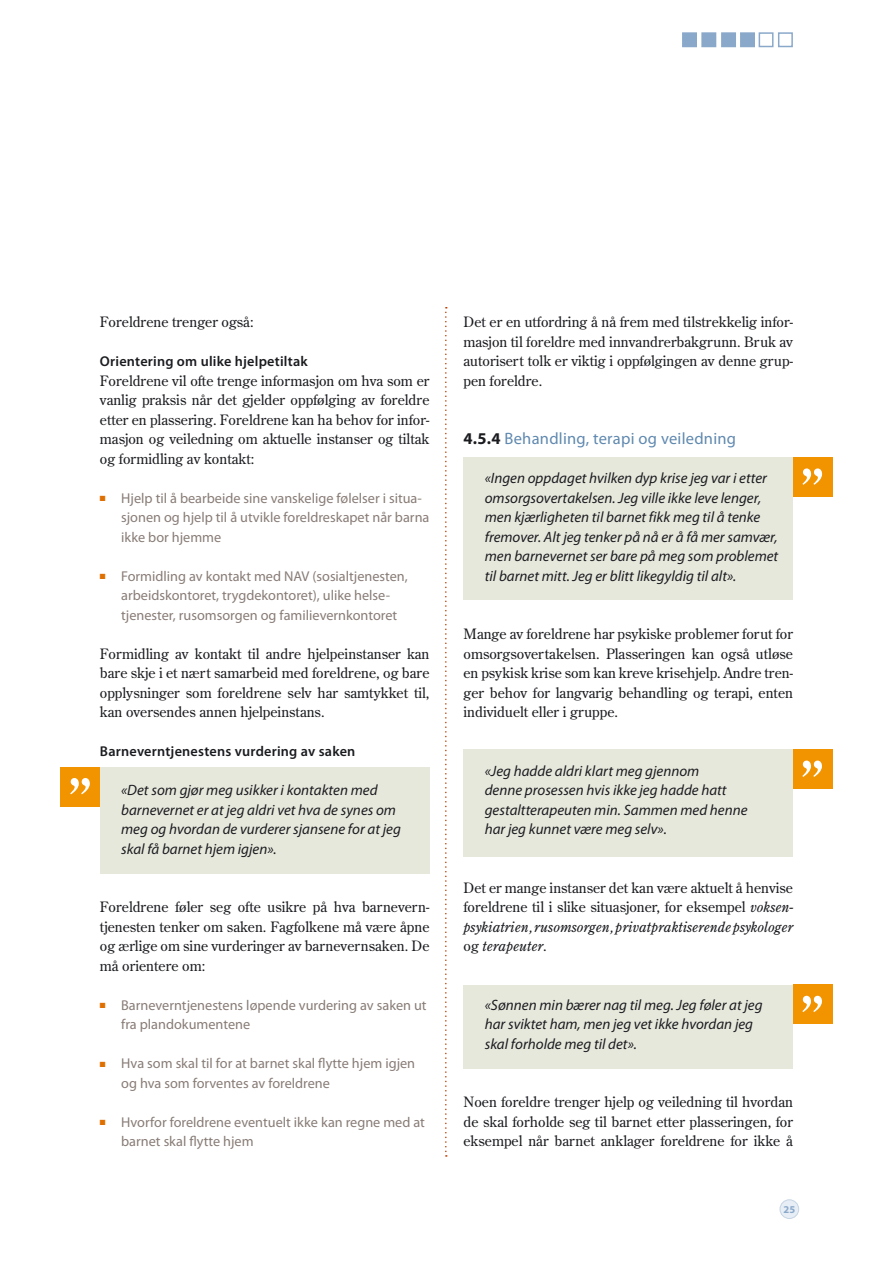
<style>
.page{position:relative;width:893px;height:1263px;background:#fff}
.page>*{position:absolute;margin:0;border:0;box-sizing:border-box;transform-origin:0 0}
.t1{font:60px "Century Old Style Std";color:#fff}
.t2{font:16.5px "Myriad Pro";letter-spacing:.015em;color:#6089af}
.t3{font:italic 15px/19.5px "Myriad Pro";color:#1b1c20}
.t4{font:14.25px/19.5px "Century Old Style Std";color:#1b1c20;text-align:justify}
.t5{font:14.25px/19.5px "Myriad Pro";color:#887c76}
.t6{font:600 14.25px "Myriad Pro";letter-spacing:.015em;color:#1b1c20}
.t7{font:700 10.5px "Myriad Pro";color:#8aa9ca}
.s1{color:#de6f00}
.s2{font-weight:700;color:#1b1c20}
.s3{font-style:italic}
</style>
<div class="page">
<div style="left:780px;top:1200px;width:19px;height:18px;background:#e8eef5;border-radius:50%"></div>
<div style="left:780px;top:1199px;width:19px;height:20px;border:1px solid #c5d4e5;border-radius:50%"></div>
<div style="left:463px;top:750px;width:330px;height:107px;background:#e7e8dc"></div>
<div style="left:463px;top:985px;width:330px;height:84px;background:#e7e8dc"></div>
<div style="left:463px;top:458px;width:330px;height:142px;background:#e7e8dc"></div>
<div style="left:100px;top:767px;width:329px;height:106px;background:#e7e8dc"></div>
<div style="left:793px;top:458px;width:39px;height:39px;background:#f29300"></div>
<div style="left:793px;top:750px;width:39px;height:39px;background:#f29300"></div>
<div style="left:793px;top:985px;width:39px;height:39px;background:#f29300"></div>
<div style="left:61px;top:767px;width:39px;height:39px;background:#f29300"></div>
<div style="left:683px;top:33px;width:13px;height:13px;background:#8aa9ca"></div>
<div style="left:682px;top:32px;width:15px;height:15px;border:2px solid #8aa9ca"></div>
<div style="left:702px;top:33px;width:14px;height:13px;background:#8aa9ca"></div>
<div style="left:701px;top:32px;width:15px;height:15px;border:2px solid #8aa9ca"></div>
<div style="left:722px;top:33px;width:13px;height:13px;background:#8aa9ca"></div>
<div style="left:721px;top:32px;width:15px;height:15px;border:2px solid #8aa9ca"></div>
<div style="left:741px;top:33px;width:13px;height:13px;background:#8aa9ca"></div>
<div style="left:740px;top:32px;width:15px;height:15px;border:2px solid #8aa9ca"></div>
<div style="left:759px;top:32px;width:14px;height:15px;border:2px solid #8aa9ca"></div>
<div style="left:778px;top:32px;width:15px;height:15px;border:2px solid #8aa9ca"></div>
<svg style="left:445px;top:307px;width:2px;height:850px"></svg>
<h1 class="t1" style="left:68px;top:762px;width:25px">”</h1>
<p class="t4" style="left:100px;top:312px;width:155px">Foreldrene trenger også:</p>
<p class="t6" style="left:100px;top:352px;width:209px">Orientering om ulike hjelpetiltak</p>
<p class="t4" style="left:100px;top:370px;width:331px">Foreldrene vil ofte trenge informasjon om hva som er vanlig praksis når det gjelder oppfølging av foreldre etter en plassering. Foreldrene kan ha behov for infor&shy;masjon og veiledning om aktuelle instanser og tiltak og formidling av kontakt:</p>
<p class="t5" style="left:121px;top:488px;width:310px;text-indent:-21px"><span class="s1">■</span> Hjelp til å bearbeide sine vanskelige følelser i situa&shy;sjonen og hjelp til å utvikle foreldreskapet når barna ikke bor hjemme</p>
<p class="t5" style="left:121px;top:566px;width:288px;text-indent:-21px"><span class="s1">■</span> Formidling av kontakt med NAV (sosialtjenesten, arbeidskontoret, trygdekontoret), ulike helse&shy;tjenester, rusomsorgen og familievernkontoret</p>
<p class="t4" style="left:100px;top:643px;width:331px">Formidling av kontakt til andre hjelpeinstanser kan bare skje i et nært samarbeid med foreldrene, og bare opplysninger som foreldrene selv har samtykket til, kan oversendes annen hjelpeinstans.</p>
<p class="t6" style="left:100px;top:742px;width:257px">Barneverntjenestens vurdering av saken</p>
<p class="t3" style="left:121px;top:780px;width:281px">«Det som gjør meg usikker i kontakten med barnevernet er at jeg aldri vet hva de synes om meg og hvordan de vurderer sjansene for at jeg skal få barnet hjem igjen».</p>
<p class="t4" style="left:100px;top:897px;width:331px">Foreldrene føler seg ofte usikre på hva barnevern&shy;tjenesten tenker om saken. Fagfolkene må være åpne og ærlige om sine vurderinger av barnevernsaken. De må orientere om:</p>
<p class="t5" style="left:121px;top:995px;width:307px;text-indent:-21px"><span class="s1">■</span> Barneverntjenestens løpende vurdering av saken ut fra plandokumentene</p>
<p class="t5" style="left:121px;top:1053px;width:295px;text-indent:-21px"><span class="s1">■</span> Hva som skal til for at barnet skal flytte hjem igjen og hva som forventes av foreldrene</p>
<p class="t5" style="left:121px;top:1112px;width:305px;text-indent:-21px"><span class="s1">■</span> Hvorfor foreldrene eventuelt ikke kan regne med at barnet skal flytte hjem</p>
<p class="t4" style="left:463px;top:312px;width:331px">Det er en utfordring å nå frem med tilstrekkelig infor&shy;masjon til foreldre med innvandrerbakgrunn. Bruk av autorisert tolk er viktig i oppfølgingen av denne grup&shy;pen foreldre.</p>
<p class="t2" style="left:463px;top:428px;width:274px"><span class="s2">4.5.4</span> Behandling, terapi og veiledning</p>
<p class="t3" style="left:485px;top:468px;width:295px">«Ingen oppdaget hvilken dyp krise jeg var i etter omsorgsovertakelsen. Jeg ville ikke leve lenger, men kjærligheten til barnet fikk meg til å tenke fremover. Alt jeg tenker på nå er å få mer samvær, men barnevernet ser bare på meg som problemet til barnet mitt. Jeg er blitt likegyldig til alt».</p>
<h1 class="t1" style="left:800px;top:453px;width:25px">”</h1>
<p class="t4" style="left:463px;top:624px;width:331px">Mange av foreldrene har psykiske problemer forut for omsorgsovertakelsen. Plasseringen kan også utløse en psykisk krise som kan kreve krisehjelp. Andre tren&shy;ger behov for langvarig behandling og terapi, enten individuelt eller i gruppe.</p>
<p class="t3" style="left:485px;top:760px;width:264px">«Jeg hadde aldri klart meg gjennom<br>denne prosessen hvis ikke jeg hadde hatt gestaltterapeuten min. Sammen med henne har jeg kunnet være meg selv».</p>
<h1 class="t1" style="left:800px;top:745px;width:25px">”</h1>
<p class="t4" style="left:463px;top:877px;width:331px">Det er mange instanser det kan være aktuelt å henvise foreldrene til i slike situasjoner, for eksempel <span class="s3">voksen&shy;psykiatrien, rusomsorgen, privatpraktiserende psykologer </span>og <span class="s3">terapeuter</span>.</p>
<p class="t3" style="left:485px;top:994px;width:279px">«Sønnen min bærer nag til meg. Jeg føler at jeg har sviktet ham, men jeg vet ikke hvordan jeg skal forholde meg til det».</p>
<h1 class="t1" style="left:800px;top:980px;width:25px">”</h1>
<p class="t4" style="left:463px;top:1092px;width:331px">Noen foreldre trenger hjelp og veiledning til hvordan de skal forholde seg til barnet etter plasseringen, for eksempel når barnet anklager foreldrene for ikke å</p>
<p class="t7" style="left:783px;top:1202px;width:7px">25</p>
</div>
